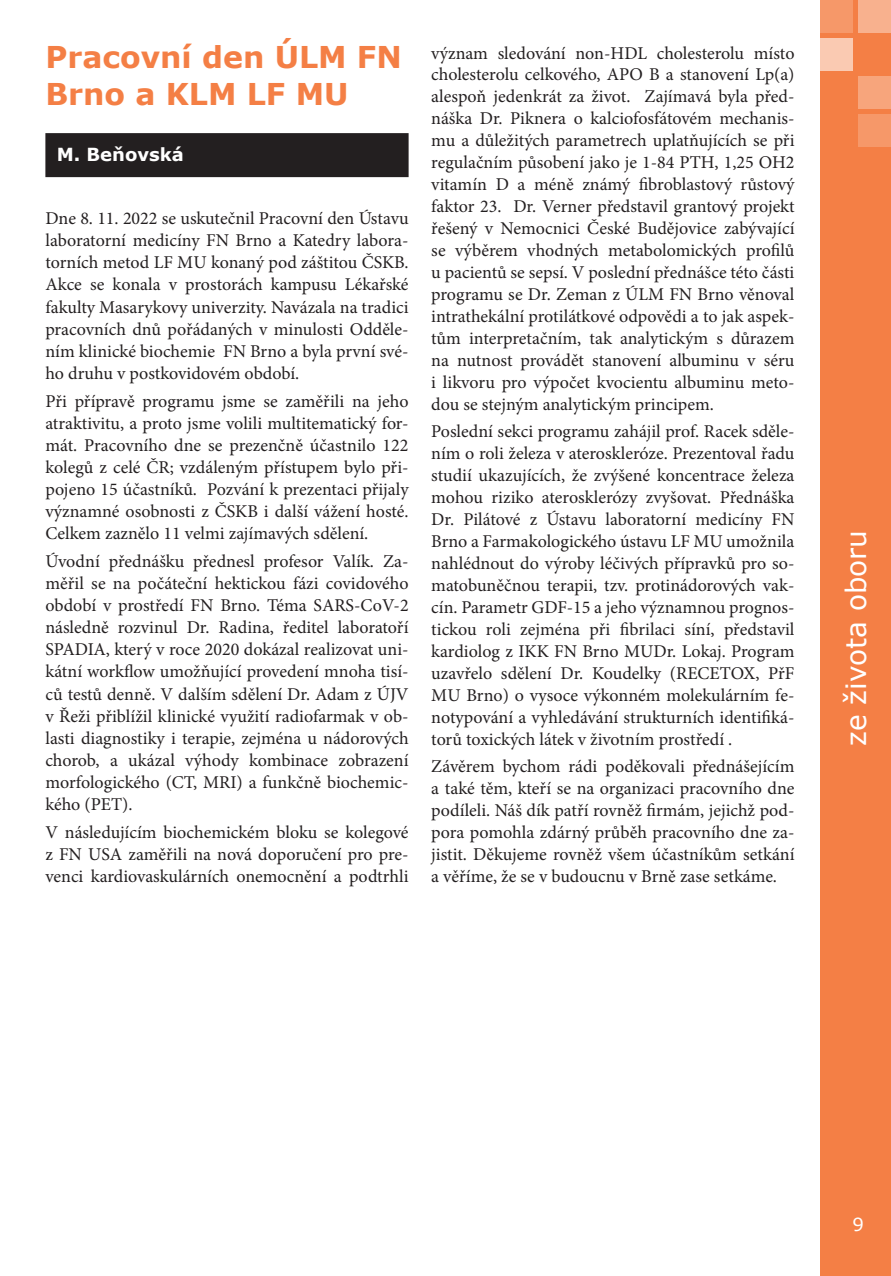
<style>
.page{position:relative;width:891px;height:1276px;background:#fff}
.page>*{position:absolute;margin:0;border:0;box-sizing:border-box;transform-origin:0 0}
.t1{font:700 30px/36.4px "Verdana";color:#f47f45}
.t2{font:28px "Verdana";color:#fff}
.t3{font:18px/22px "Minion Pro";color:#231f20;text-align:justify}
.t4{font:700 18px "Verdana";color:#fff}
.t5{font:18px "Verdana";color:#fff}
</style>
<div class="page">
<div style="left:819px;top:0;width:71px;height:1276px;background:#f47f45"></div>
<div style="left:819px;top:0;width:33px;height:33px;background:#f69869"></div>
<div style="left:819px;top:38px;width:33px;height:33px;background:#facab2"></div>
<div style="left:857px;top:0;width:33px;height:33px;background:#f8b18e"></div>
<div style="left:857px;top:76px;width:33px;height:33px;background:#f7a57c"></div>
<div style="left:857px;top:114px;width:33px;height:33px;background:#f69869"></div>
<div style="left:45px;top:133px;width:363px;height:44px;background:#231f20"></div>
<h1 class="t1" style="left:45px;top:39px;width:358px">Pracovní den ÚLM FN<br>Brno a KLM LF MU</h1>
<p class="t4" style="left:57px;top:143px;width:129px">M. Beňovská</p>
<p class="t3" style="left:45px;top:207px;width:364px">Dne 8. 11. 2022 se uskutečnil Pracovní den Ústavu laboratorní medicíny FN Brno a Katedry labora&shy;torních metod LF MU konaný pod záštitou ČSKB.<br>Akce se konala v prostorách kampusu Lékařské fakulty Masarykovy univerzity. Navázala na tradici pracovních dnů pořádaných v minulosti Odděle&shy;ním klinické biochemie FN Brno a byla první své&shy;ho druhu v postkovidovém období.</p>
<p class="t3" style="left:45px;top:390px;width:364px">Při přípravě programu jsme se zaměřili na jeho atraktivitu, a proto jsme volili multitematický for&shy;mát. Pracovního dne se prezenčně účastnilo 122 kolegů z celé ČR; vzdáleným přístupem bylo při&shy;pojeno 15 účastníků. Pozvání k prezentaci přijaly významné osobnosti z ČSKB i další vážení hosté.<br>Celkem zaznělo 11 velmi zajímavých sdělení.</p>
<p class="t3" style="left:45px;top:550px;width:364px">Úvodní přednášku přednesl profesor Valík. Za&shy;měřil se na počáteční hektickou fázi covidového období v prostředí FN Brno. Téma SARS-CoV-2 následně rozvinul Dr. Radina, ředitel laboratoří SPADIA, který v roce 2020 dokázal realizovat uni&shy;kátní workflow umožňující provedení mnoha tisí&shy;ců testů denně. V dalším sdělení Dr. Adam z ÚJV v Řeži přiblížil klinické využití radiofarmak v ob&shy;lasti diagnostiky i terapie, zejména u nádorových chorob, a ukázal výhody kombinace zobrazení morfologického (CT, MRI) a funkčně biochemic&shy;kého (PET).</p>
<p class="t3" style="left:45px;top:821px;width:364px">V následujícím biochemickém bloku se kolegové z FN USA zaměřili na nová doporučení pro pre&shy;venci kardiovaskulárních onemocnění a podtrhli</p>
<p class="t3" style="left:431px;top:42px;width:364px">význam sledování non-HDL cholesterolu místo cholesterolu celkového, APO B a stanovení Lp(a) alespoň jedenkrát za život. Zajímavá byla před&shy;náška Dr. Piknera o kalciofosfátovém mechanis&shy;mu a důležitých parametrech uplatňujících se při regulačním působení jako je 1-84 PTH, 1,25 OH2 vitamín D a méně známý fibroblastový růstový faktor 23. Dr. Verner představil grantový projekt řešený v Nemocnici České Budějovice zabývající se výběrem vhodných metabolomických profilů u pacientů se sepsí. V poslední přednášce této části programu se Dr. Zeman z ÚLM FN Brno věnoval intrathekální protilátkové odpovědi a to jak aspek&shy;tům interpretačním, tak analytickým s důrazem na nutnost provádět stanovení albuminu v séru i likvoru pro výpočet kvocientu albuminu meto&shy;dou se stejným analytickým principem.</p>
<p class="t3" style="left:431px;top:421px;width:364px">Poslední sekci programu zahájil prof. Racek sděle&shy;ním o roli železa v ateroskleróze. Prezentoval řadu studií ukazujících, že zvýšené koncentrace železa mohou riziko aterosklerózy zvyšovat. Přednáška Dr. Pilátové z Ústavu laboratorní medicíny FN Brno a Farmakologického ústavu LF MU umožnila nahlédnout do výroby léčivých přípravků pro so&shy;matobuněčnou terapii, tzv. protinádorových vak&shy;cín. Parametr GDF-15 a jeho významnou prognos&shy;tickou roli zejména při fibrilaci síní, představil kardiolog z IKK FN Brno MUDr. Lokaj. Program uzavřelo sdělení Dr. Koudelky (RECETOX, PřF MU Brno) o vysoce výkonném molekulárním fe&shy;notypování a vyhledávání strukturních identifiká&shy;torů toxických látek v životním prostředí .</p>
<p class="t3" style="left:431px;top:755px;width:364px">Závěrem bychom rádi poděkovali přednášejícím a také těm, kteří se na organizaci pracovního dne podíleli. Náš dík patří rovněž firmám, jejichž pod&shy;pora pomohla zdárný průběh pracovního dne za&shy;jistit. Děkujeme rovněž všem účastníkům setkání a věříme, že se v budoucnu v Brně zase setkáme.</p>
<h2 class="t2" style="left:837px;top:746px;width:217px;rotate:-90deg">ze života oboru</h2>
<p class="t5" style="left:851px;top:1212px;width:13px">9</p>
</div>
